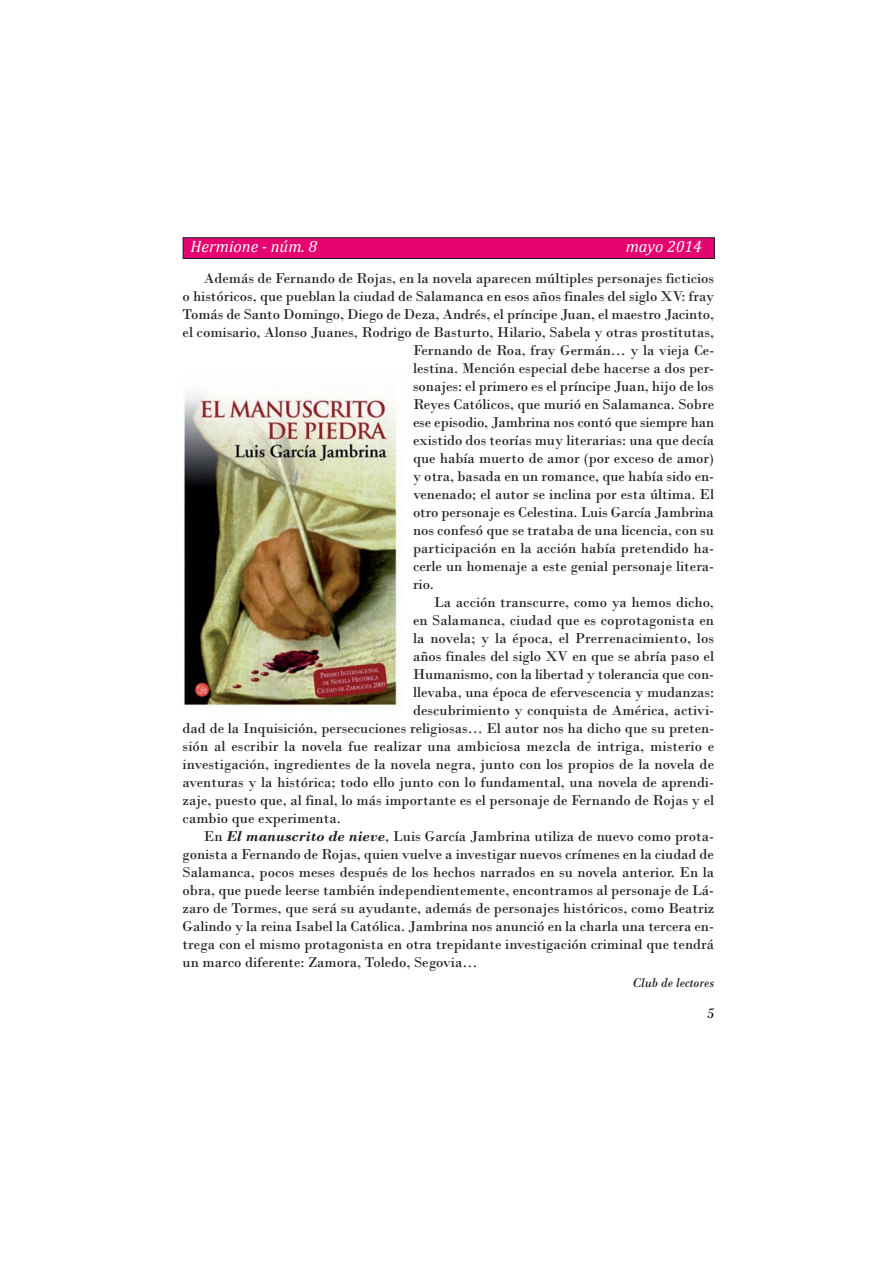
<style>
.page{position:relative;width:893px;height:1263px;background:#fff}
.page>*{position:absolute;margin:0;border:0;box-sizing:border-box;transform-origin:0 0}
.t1{font:italic 16.5px "Cambria";color:#fff}
.t2{font:15px "Bodoni";color:#231f20}
.t3{font:italic 15px "Bodoni";color:#000}
.t4{font:italic 13.5px "Bodoni";color:#231f20}
.s1{font-weight:700;font-style:italic}
</style>
<div class="page">
<div style="left:183px;top:238px;width:531px;height:20px;background:#e4036f"></div>
<div style="left:183px;top:237px;width:532px;height:22px;border:1px solid #231f20"></div>
<img style="left:183px;top:392px;width:214px;height:315px">
<p class="t1" style="left:191px;top:237px;width:128px">Hermione - núm. 8</p>
<p class="t1" style="left:626px;top:237px;width:78px">mayo 2014</p>
<p class="t2" style="left:204px;top:269px;width:512px">Además de Fernando de Rojas, en la novela aparecen múltiples personajes ficticios</p>
<p class="t2" style="left:183px;top:287px;width:533px">o históricos, que pueblan la ciudad de Salamanca en esos años finales del siglo XV: fray</p>
<p class="t2" style="left:183px;top:305px;width:533px">Tomás de Santo Domingo, Diego de Deza, Andrés, el príncipe Juan, el maestro Jacinto,</p>
<p class="t2" style="left:183px;top:323px;width:533px">el comisario, Alonso Juanes, Rodrigo de Basturto, Hilario, Sabela y otras prostitutas,</p>
<p class="t2" style="left:413px;top:341px;width:303px">Fernando de Roa, fray Germán… y la vieja Ce-</p>
<p class="t2" style="left:413px;top:359px;width:303px">lestina. Mención especial debe hacerse a dos per-</p>
<p class="t2" style="left:413px;top:377px;width:302px">sonajes: el primero es el príncipe Juan, hijo de los</p>
<p class="t2" style="left:413px;top:395px;width:303px">Reyes Católicos, que murió en Salamanca. Sobre</p>
<p class="t2" style="left:413px;top:413px;width:303px">ese episodio, Jambrina nos contó que siempre han</p>
<p class="t2" style="left:413px;top:431px;width:303px">existido dos teorías muy literarias: una que decía</p>
<p class="t2" style="left:413px;top:449px;width:303px">que había muerto de amor (por exceso de amor)</p>
<p class="t2" style="left:413px;top:467px;width:303px">y otra, basada en un romance, que había sido en-</p>
<p class="t2" style="left:413px;top:485px;width:303px">venenado; el autor se inclina por esta última. El</p>
<p class="t2" style="left:413px;top:503px;width:302px">otro personaje es Celestina. Luis García Jambrina</p>
<p class="t2" style="left:413px;top:521px;width:302px">nos confesó que se trataba de una licencia, con su</p>
<p class="t2" style="left:413px;top:539px;width:302px">participación en la acción había pretendido ha-</p>
<p class="t2" style="left:413px;top:557px;width:303px">cerle un homenaje a este genial personaje litera-</p>
<p class="t2" style="left:413px;top:575px;width:22px">rio.</p>
<p class="t2" style="left:434px;top:593px;width:281px">La acción transcurre, como ya hemos dicho,</p>
<p class="t2" style="left:413px;top:611px;width:303px">en Salamanca, ciudad que es coprotagonista en</p>
<p class="t2" style="left:413px;top:629px;width:303px">la novela; y la época, el Prerrenacimiento, los</p>
<p class="t2" style="left:413px;top:647px;width:303px">años finales del siglo XV en que se abría paso el</p>
<p class="t2" style="left:413px;top:665px;width:303px">Humanismo, con la libertad y tolerancia que con-</p>
<p class="t2" style="left:413px;top:683px;width:303px">llevaba, una época de efervescencia y mudanzas:</p>
<p class="t2" style="left:413px;top:701px;width:302px">descubrimiento y conquista de América, activi-</p>
<p class="t2" style="left:183px;top:719px;width:533px">dad de la Inquisición, persecuciones religiosas… El autor nos ha dicho que su preten-</p>
<p class="t2" style="left:183px;top:737px;width:533px">sión al escribir la novela fue realizar una ambiciosa mezcla de intriga, misterio e</p>
<p class="t2" style="left:183px;top:755px;width:533px">investigación, ingredientes de la novela negra, junto con los propios de la novela de</p>
<p class="t2" style="left:183px;top:773px;width:533px">aventuras y la histórica; todo ello junto con lo fundamental, una novela de aprendi-</p>
<p class="t2" style="left:183px;top:791px;width:533px">zaje, puesto que, al final, lo más importante es el personaje de Fernando de Rojas y el</p>
<p class="t2" style="left:183px;top:809px;width:160px">cambio que experimenta.</p>
<p class="t2" style="left:204px;top:827px;width:512px">En <span class="s1">El manuscrito de nieve</span>, Luis García Jambrina utiliza de nuevo como prota-</p>
<p class="t2" style="left:183px;top:845px;width:533px">gonista a Fernando de Rojas, quien vuelve a investigar nuevos crímenes en la ciudad de</p>
<p class="t2" style="left:183px;top:863px;width:533px">Salamanca, pocos meses después de los hechos narrados en su novela anterior. En la</p>
<p class="t2" style="left:183px;top:881px;width:533px">obra, que puede leerse también independientemente, encontramos al personaje de Lá-</p>
<p class="t2" style="left:183px;top:899px;width:533px">zaro de Tormes, que será su ayudante, además de personajes históricos, como Beatriz</p>
<p class="t2" style="left:183px;top:917px;width:533px">Galindo y la reina Isabel la Católica. Jambrina nos anunció en la charla una tercera en-</p>
<p class="t2" style="left:183px;top:935px;width:533px">trega con el mismo protagonista en otra trepidante investigación criminal que tendrá</p>
<p class="t2" style="left:183px;top:953px;width:296px">un marco diferente: Zamora, Toledo, Segovia…</p>
<p class="t4" style="left:632px;top:974px;width:83px">Club de lectores</p>
<p class="t3" style="left:707px;top:1004px;width:9px">5</p>
</div>
